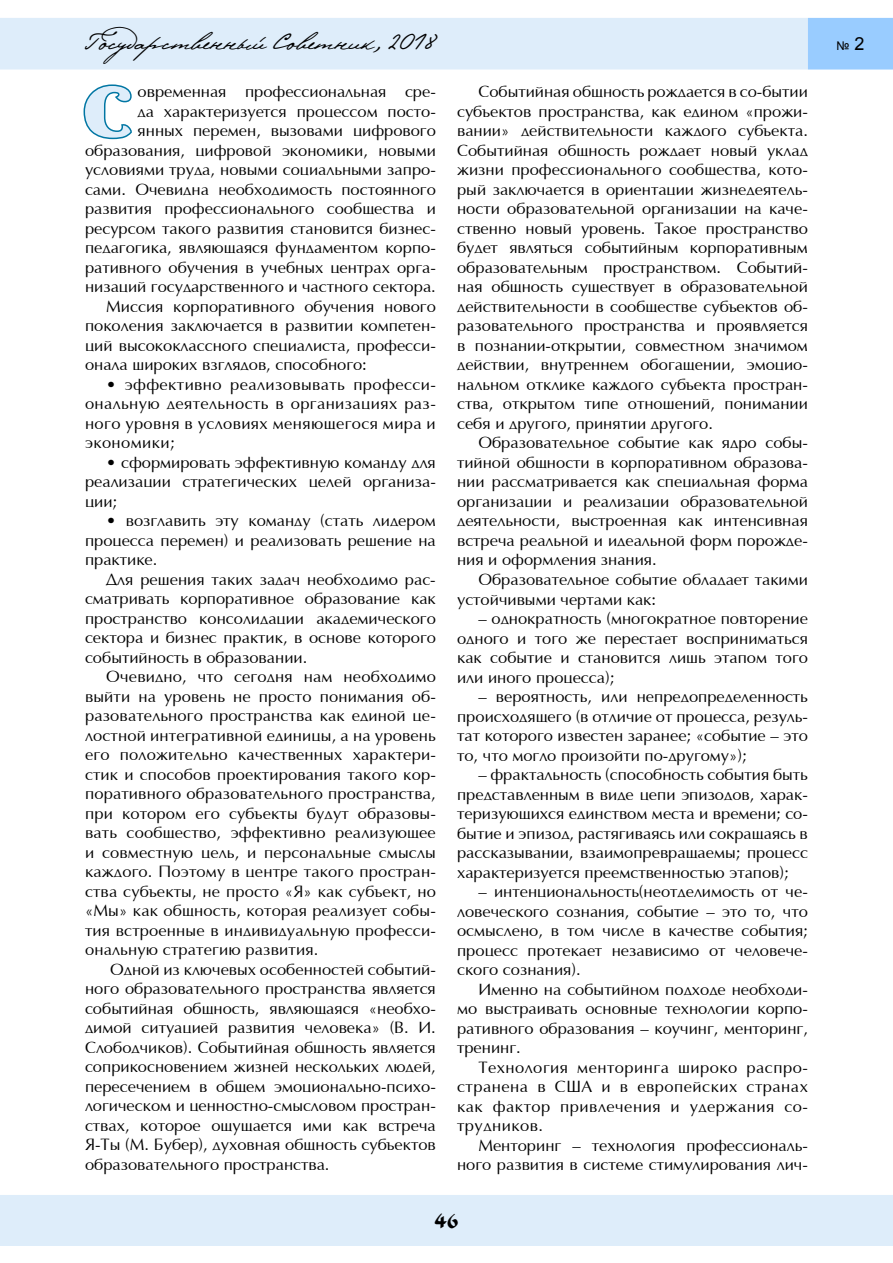
<style>
.page{position:relative;width:893px;height:1263px;background:#fff}
.page>*{position:absolute;margin:0;border:0;box-sizing:border-box;transform-origin:0 0}
.t1{font:79.5px "Binner Di";color:#deedfa}
.t2{font:24px "Pushkin";color:#000}
.t3{font:16.5px/19.5px "AG Opus";color:#000;text-align:justify}
.t4{font:12px "Arial";color:#000}
.s1{font-size:18px}
</style>
<div class="page">
<div style="left:0;top:18px;width:808px;height:52px;background:#deedfa;border:2px solid #deedfa"></div>
<div style="left:809px;top:19px;width:83px;height:50px;background:#9cf"></div>
<div style="left:808px;top:18px;width:85px;height:52px;border:1px solid #9cf"></div>
<div style="left:1px;top:1196px;width:891px;height:49px;background:#deedfa"></div>
<div style="left:0;top:1195px;width:893px;height:51px;border:1px solid #deedfa"></div>
<svg style="left:83px;top:84px;width:49px;height:56px"></svg>
<h2 class="t2" style="left:85px;top:26px;width:353px">Государственный Советник, 2018</h2>
<p class="t4" style="left:836px;top:38px;width:29px">№ <span class="s1">2</span></p>
<h1 class="t1" style="left:84px;top:66px;width:49px">С</h1>
<p class="t3" style="left:138px;top:83px;width:300px">овременная профессиональная сре-</p>
<p class="t3" style="left:138px;top:102px;width:300px">да характеризуется процессом посто-</p>
<p class="t3" style="left:138px;top:122px;width:300px">янных перемен, вызовами цифрового</p>
<p class="t3" style="left:85px;top:141px;width:352px">образования, цифровой экономики, новыми</p>
<p class="t3" style="left:85px;top:161px;width:352px">условиями труда, новыми социальными запро-</p>
<p class="t3" style="left:85px;top:180px;width:352px">сами. Очевидна необходимость постоянного</p>
<p class="t3" style="left:85px;top:200px;width:352px">развития профессионального сообщества и</p>
<p class="t3" style="left:85px;top:219px;width:352px">ресурсом такого развития становится бизнес-</p>
<p class="t3" style="left:85px;top:239px;width:352px">педагогика, являющаяся фундаментом корпо-</p>
<p class="t3" style="left:85px;top:258px;width:352px">ративного обучения в учебных центрах орга-</p>
<p class="t3" style="left:85px;top:278px;width:352px">низаций государственного и частного сектора.</p>
<p class="t3" style="left:106px;top:297px;width:331px">Миссия корпоративного обучения нового</p>
<p class="t3" style="left:85px;top:317px;width:352px">поколения заключается в развитии компетен-</p>
<p class="t3" style="left:85px;top:336px;width:352px">ций высококлассного специалиста, професси-</p>
<p class="t3" style="left:85px;top:356px;width:283px">онала широких взглядов, способного:</p>
<p class="t3" style="left:85px;top:375px;width:352px;text-indent:21px">• эффективно реализовывать професси&shy;ональную деятельность в организациях раз&shy;ного уровня в условиях меняющегося мира и экономики;</p>
<p class="t3" style="left:85px;top:453px;width:352px;text-indent:21px">• сформировать эффективную команду для реализации стратегических целей организа&shy;ции;</p>
<p class="t3" style="left:85px;top:512px;width:352px;text-indent:21px">• возглавить эту команду (стать лидером процесса перемен) и реализовать решение на практике.</p>
<p class="t3" style="left:85px;top:570px;width:352px;text-indent:21px">Для решения таких задач необходимо рас&shy;сматривать корпоративное образование как пространство консолидации академического сектора и бизнес практик, в основе которого событийность в образовании.</p>
<p class="t3" style="left:85px;top:668px;width:352px;text-indent:21px">Очевидно, что сегодня нам необходимо выйти на уровень не просто понимания об&shy;разовательного пространства как единой це&shy;лостной интегративной единицы, а на уровень его положительно качественных характери&shy;стик и способов проектирования такого кор&shy;поративного образовательного пространства, при котором его субъекты будут образовы&shy;вать сообщество, эффективно реализующее и совместную цель, и персональные смыслы каждого. Поэтому в центре такого простран&shy;ства субъекты, не просто «Я» как субъект, но «Мы» как общность, которая реализует собы&shy;тия встроенные в индивидуальную професси&shy;ональную стратегию развития.</p>
<p class="t3" style="left:85px;top:960px;width:352px;text-indent:25px">Одной из ключевых особенностей событий&shy;ного образовательного пространства является событийная общность, являющаяся «необхо&shy;димой ситуацией развития человека» (В. И.<br>Слободчиков). Событийная общность является соприкосновением жизней нескольких людей, пересечением в общем эмоционально-психо&shy;логическом и ценностно-смысловом простран&shy;ствах, которое ощущается ими как встреча Я-Ты (М. Бубер), духовная общность субъектов образовательного пространства.</p>
<p class="t3" style="left:457px;top:83px;width:352px;text-indent:21px">Событийная общность рождается в со-бытии субъектов пространства, как едином «прожи&shy;вании» действительности каждого субъекта.<br>Событийная общность рождает новый уклад жизни профессионального сообщества, кото&shy;рый заключается в ориентации жизнедеятель&shy;ности образовательной организации на каче&shy;ственно новый уровень. Такое пространство будет являться событийным корпоративным образовательным пространством. Событий&shy;ная общность существует в образовательной действительности в сообществе субъектов об&shy;разовательного пространства и проявляется в познании-открытии, совместном значимом действии, внутреннем обогащении, эмоцио&shy;нальном отклике каждого субъекта простран&shy;ства, открытом типе отношений, понимании себя и другого, принятии другого.</p>
<p class="t3" style="left:457px;top:434px;width:352px;text-indent:21px">Образовательное событие как ядро собы&shy;тийной общности в корпоративном образова&shy;нии рассматривается как специальная форма организации и реализации образовательной деятельности, выстроенная как интенсивная встреча реальной и идеальной форм порожде&shy;ния и оформления знания.</p>
<p class="t3" style="left:457px;top:570px;width:352px;text-indent:21px">Образовательное событие обладает такими устойчивыми чертами как:</p>
<p class="t3" style="left:457px;top:609px;width:352px;text-indent:21px">– однократность (многократное повторение одного и того же перестает восприниматься как событие и становится лишь этапом того или иного процесса);</p>
<p class="t3" style="left:457px;top:687px;width:352px;text-indent:21px">– вероятность, или непредопределенность происходящего (в отличие от процесса, резуль&shy;тат которого известен заранее; «событие – это то, что могло произойти по-другому»);</p>
<p class="t3" style="left:457px;top:765px;width:352px;text-indent:21px">– фрактальность (способность события быть представленным в виде цепи эпизодов, харак&shy;теризующихся единством места и времени; со&shy;бытие и эпизод, растягиваясь или сокращаясь в рассказывании, взаимопревращаемы; процесс характеризуется преемственностью этапов);</p>
<p class="t3" style="left:457px;top:882px;width:352px;text-indent:21px">– интенциональность(неотделимость от че&shy;ловеческого сознания, событие – это то, что осмыслено, в том числе в качестве события; процесс протекает независимо от человече&shy;ского сознания).</p>
<p class="t3" style="left:457px;top:980px;width:352px;text-indent:21px">Именно на событийном подходе необходи&shy;мо выстраивать основные технологии корпо&shy;ративного образования – коучинг, менторинг, тренинг.</p>
<p class="t3" style="left:457px;top:1058px;width:352px;text-indent:21px">Технология менторинга широко распро&shy;странена в США и в европейских странах как фактор привлечения и удержания со&shy;трудников.</p>
<p class="t3" style="left:457px;top:1136px;width:352px;text-align:right">Менторинг – технология профессиональ&shy;ного развития в системе стимулирования лич-</p>
</div>
